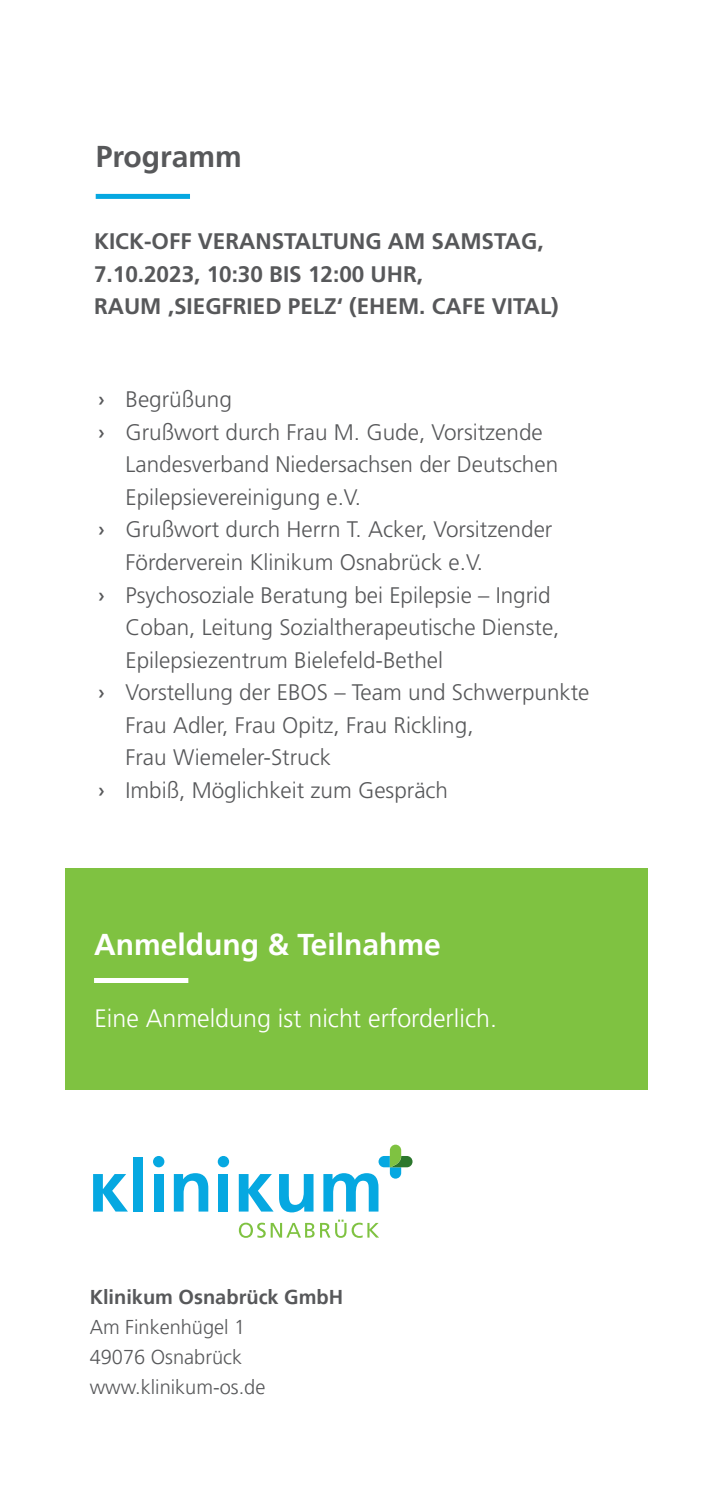
<style>
.page{position:relative;width:709px;height:1489px;background:#fff}
.page>*{position:absolute;margin:0;border:0;box-sizing:border-box;transform-origin:0 0}
.t1{font:700 30px "Frutiger LT Pro";color:#fff}
.t2{font:700 30px "Frutiger LT Pro";color:#57585a}
.t3{font:300 25px "Frutiger LT Pro";color:#fff}
.t4{font:300 22.5px/32.5px "Frutiger LT Std";color:#57585a}
.t5{font:700 22.5px/32.5px "Frutiger LT Std";color:#57585a}
.t6{font:300 20px "Frutiger LT Pro";color:#57585a}
.t7{font:700 20px "Frutiger LT Pro";color:#57585a}
.s1{font-family:"Barlow";font-weight:500}
</style>
<div class="page">
<div style="left:65px;top:868px;width:583px;height:222px;background:#7fc241"></div>
<div style="left:96px;top:194px;width:94px;height:5px;background:#06a8e1"></div>
<div style="left:94px;top:977px;width:94px;height:5px;background:#fff"></div>
<div style="left:134px;top:1156px;width:9px;height:55px;background:#06a8e1"></div>
<div style="left:154px;top:1173px;width:10px;height:38px;background:#06a8e1"></div>
<svg style="left:174px;top:1173px;width:34px;height:38px"></svg>
<div style="left:218px;top:1173px;width:10px;height:38px;background:#06a8e1"></div>
<svg style="left:279px;top:1174px;width:34px;height:38px"></svg>
<svg style="left:239px;top:1222px;width:75px;height:15px"></svg>
<svg style="left:320px;top:1219px;width:59px;height:18px"></svg>
<div style="left:218px;top:1155px;width:11px;height:12px;background:#06a8e1;border-radius:50%"></div>
<div style="left:153px;top:1155px;width:11px;height:12px;background:#06a8e1;border-radius:50%"></div>
<svg style="left:323px;top:1144px;width:89px;height:67px"></svg>
<svg style="left:239px;top:1174px;width:34px;height:37px"></svg>
<svg style="left:93px;top:1174px;width:35px;height:37px"></svg>
<p class="t2" style="left:96px;top:139px;width:148px">Programm</p>
<p class="t5" style="left:94px;top:225px;width:466px">KICK-OFF VERANSTALTUNG AM SAMSTAG,<br>7.10.2023, 10:30 BIS 12:00 UHR,<br>RAUM ‚SIEGFRIED PELZ‘ (EHEM. CAFE VITAL)</p>
<p class="t4" style="left:97px;top:384px;width:136px"><span class="s1">›</span> Begrüßung</p>
<p class="t4" style="left:125px;top:416px;width:434px;text-indent:-28px"><span class="s1">›</span> Grußwort durch Frau M. Gude, Vorsitzende<br>Landesverband Niedersachsen der Deutschen<br>Epilepsievereinigung e.V.</p>
<p class="t4" style="left:125px;top:514px;width:428px;text-indent:-28px"><span class="s1">›</span> Grußwort durch Herrn T. Acker, Vorsitzender<br>Förderverein Klinikum Osnabrück e.V.</p>
<p class="t4" style="left:125px;top:579px;width:435px;text-indent:-28px"><span class="s1">›</span> Psychosoziale Beratung bei Epilepsie – Ingrid<br>Coban, Leitung Sozialtherapeutische Dienste,<br>Epilepsiezentrum Bielefeld-Bethel</p>
<p class="t4" style="left:125px;top:676px;width:465px;text-indent:-28px"><span class="s1">›</span> Vorstellung der EBOS – Team und Schwerpunkte<br>Frau Adler, Frau Opitz, Frau Rickling,<br>Frau Wiemeler-Struck</p>
<p class="t4" style="left:97px;top:774px;width:352px"><span class="s1">›</span> Imbiß, Möglichkeit zum Gespräch</p>
<p class="t1" style="left:94px;top:926px;width:348px">Anmeldung &amp; Teilnahme</p>
<p class="t3" style="left:94px;top:1004px;width:404px">Eine Anmeldung ist nicht erforderlich.</p>
<p class="t7" style="left:90px;top:1284px;width:255px">Klinikum Osnabrück GmbH</p>
<p class="t6" style="left:90px;top:1314px;width:157px">Am Finkenhügel 1</p>
<p class="t6" style="left:90px;top:1344px;width:154px">49076 Osnabrück</p>
<p class="t6" style="left:90px;top:1374px;width:177px">www.klinikum-os.de</p>
</div>
